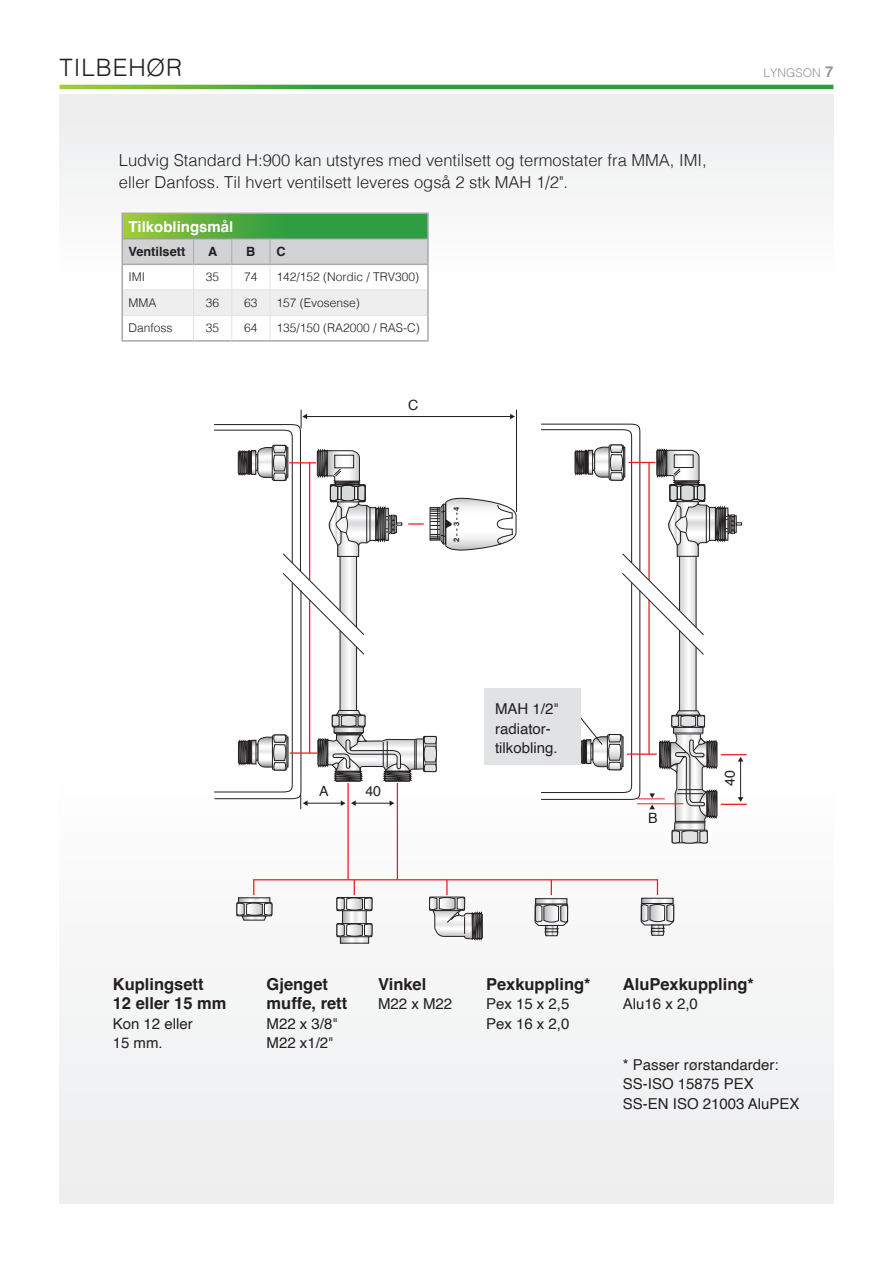
<style>
.page{position:relative;width:893px;height:1263px;background:#fff}
.page>*{position:absolute;margin:0;border:0;box-sizing:border-box;transform-origin:0 0}
.Övervinjett{font:300 24px "Helvetica";letter-spacing:.04em;color:#231f20}
.t1{font:300 16.5px/21.8px "Helvetica";color:#231f20}
.FAKTA_mellis_11_13_BOLD{font:700 16.5px/19.5px "Helvetica";color:#231f20}
.FAKTA_bröd_10_13_REGULAR{font:15px/19.5px "Helvetica";color:#231f20}
.TABELL_11_15_LIGHT{font:700 15px "Helvetica";color:#fff}
.t2{font:14.25px "Helvetica";color:#231f20}
.t3{font:14.1px "Helvetica";color:#231f20}
.TABELL_11_15_LIGHT-2{font:700 12.75px "Helvetica";color:#231f20}
.TABELL_11_15_LIGHT-3{font:300 12px "Helvetica";color:#231f20}
.Pagina{font:300 12px "Helvetica";color:#939598}
.t4{font:700 7.65px "Helvetica";color:#231f20}
.s1{font-weight:700;font-size:15px}
.s2{font-family:"Helvetica Neue";font-weight:300}
</style>
<div class="page">
<div style="left:60px;top:94px;width:773px;height:298px;background:#f8f8f9"></div>
<div style="left:60px;top:770px;width:773px;height:433px;background:#f3f4f4"></div>
<svg style="left:240px;top:899px;width:28px;height:2px"></svg>
<div style="left:238px;top:897px;width:32px;height:6px;border:1px solid #231f20"></div>
<svg style="left:236px;top:902px;width:36px;height:19px"></svg>
<hr style="left:253px;top:879px;width:405px;height:1px;background:#ee1d23">
<svg style="left:253px;top:880px;width:1px;height:15px"></svg>
<svg style="left:336px;top:880px;width:36px;height:64px"></svg>
<hr style="left:347px;top:783px;width:2px;height:96px;background:#ee1d23">
<hr style="left:397px;top:783px;width:1px;height:96px;background:#ee1d23">
<svg style="left:429px;top:880px;width:54px;height:61px"></svg>
<hr style="left:516px;top:410px;width:1px;height:102px;background:#231f20">
<svg style="left:214px;top:410px;width:302px;height:399px"></svg>
<svg style="left:535px;top:424px;width:212px;height:513px"></svg>
<svg style="left:60px;top:85px;width:773px;height:4px;background:#43a53f"></svg>
<hr style="left:427px;top:239px;width:2px;height:25px;background:#a8a9ad">
<hr style="left:122px;top:213px;width:72px;height:1px;background:#a8a9ad">
<hr style="left:194px;top:213px;width:38px;height:1px;background:#a8a9ad">
<hr style="left:232px;top:213px;width:38px;height:1px;background:#a8a9ad">
<hr style="left:270px;top:213px;width:159px;height:1px;background:#a8a9ad">
<hr style="left:427px;top:214px;width:2px;height:25px;background:#a8a9ad">
<hr style="left:270px;top:264px;width:159px;height:1px;background:#a8a9ad">
<hr style="left:427px;top:265px;width:2px;height:25px;background:#a8a9ad">
<hr style="left:427px;top:290px;width:2px;height:25px;background:#a8a9ad">
<hr style="left:427px;top:315px;width:2px;height:25px;background:#a8a9ad">
<hr style="left:122px;top:340px;width:72px;height:2px;background:#a8a9ad">
<hr style="left:270px;top:340px;width:159px;height:2px;background:#a8a9ad">
<hr style="left:194px;top:340px;width:38px;height:2px;background:#a8a9ad">
<hr style="left:232px;top:340px;width:38px;height:2px;background:#a8a9ad">
<svg style="left:122px;top:214px;width:306px;height:127px"></svg>
<div style="left:484px;top:688px;width:96px;height:77px;background:#e1e2e4"></div>
<p class="Övervinjett" style="left:60px;top:47px;width:124px">TILBEHØR</p>
<p class="Pagina" style="left:764px;top:62px;width:71px">LYNGSON <span class="s1">7</span></p>
<p class="t1" style="left:119px;top:148px;width:589px">Ludvig Standard H:900 kan utstyres med ventilsett og termostater fra MMA, IMI, eller Danfoss. Til hvert ventilsett leveres også 2 stk MAH 1/2".</p>
<p class="TABELL_11_15_LIGHT" style="left:129px;top:217px;width:106px">Tilkoblingsmål</p>
<p class="TABELL_11_15_LIGHT-2" style="left:129px;top:244px;width:58px">Ventilsett</p>
<p class="TABELL_11_15_LIGHT-2" style="left:208px;top:244px;width:11px">A</p>
<p class="TABELL_11_15_LIGHT-2" style="left:246px;top:244px;width:11px">B</p>
<p class="TABELL_11_15_LIGHT-2" style="left:276px;top:244px;width:11px">C</p>
<p class="TABELL_11_15_LIGHT-3" style="left:129px;top:267px;width:18px">IMI</p>
<p class="TABELL_11_15_LIGHT-3" style="left:206px;top:267px;width:15px">35</p>
<p class="TABELL_11_15_LIGHT-3" style="left:244px;top:267px;width:15px">74</p>
<p class="TABELL_11_15_LIGHT-3" style="left:276px;top:267px;width:144px">142/152 (Nordic / TRV300)</p>
<p class="TABELL_11_15_LIGHT-3" style="left:129px;top:292px;width:29px">MMA</p>
<p class="TABELL_11_15_LIGHT-3" style="left:206px;top:292px;width:15px">36</p>
<p class="TABELL_11_15_LIGHT-3" style="left:244px;top:292px;width:15px">63</p>
<p class="TABELL_11_15_LIGHT-3" style="left:276px;top:292px;width:85px">157 (Evosense)</p>
<p class="TABELL_11_15_LIGHT-3" style="left:129px;top:318px;width:46px">Danfoss</p>
<p class="TABELL_11_15_LIGHT-3" style="left:206px;top:318px;width:15px">35</p>
<p class="TABELL_11_15_LIGHT-3" style="left:244px;top:318px;width:15px">64</p>
<p class="TABELL_11_15_LIGHT-3" style="left:276px;top:318px;width:145px">135/150 (RA2000 / RAS-C)</p>
<p class="t3" style="left:408px;top:394px;width:12px">C</p>
<p class="t4" style="left:452px;top:542px;width:37px;rotate:-90deg">2 - - 3 - - 4</p>
<p class="t2" style="left:319px;top:780px;width:11px">A</p>
<p class="t2" style="left:365px;top:780px;width:17px">40</p>
<p class="FAKTA_bröd_10_13_REGULAR" style="left:495px;top:699px;width:65px">MAH 1/2<span class="s2">"</span></p>
<p class="FAKTA_bröd_10_13_REGULAR" style="left:495px;top:719px;width:57px">radiator-</p>
<p class="FAKTA_bröd_10_13_REGULAR" style="left:495px;top:738px;width:64px">tilkobling.</p>
<p class="t2" style="left:648px;top:807px;width:11px">B</p>
<p class="t2" style="left:719px;top:786px;width:17px;rotate:-90deg">40</p>
<p class="FAKTA_mellis_11_13_BOLD" style="left:113px;top:976px;width:92px">Kuplingsett</p>
<p class="FAKTA_mellis_11_13_BOLD" style="left:113px;top:995px;width:115px">12 eller 15 mm</p>
<p class="FAKTA_bröd_10_13_REGULAR" style="left:113px;top:1014px;width:82px">Kon 12 eller</p>
<p class="FAKTA_bröd_10_13_REGULAR" style="left:113px;top:1033px;width:52px">15 mm.</p>
<p class="FAKTA_mellis_11_13_BOLD" style="left:267px;top:976px;width:82px">Gjenget muffe, rett</p>
<p class="FAKTA_bröd_10_13_REGULAR" style="left:267px;top:1014px;width:73px">M22 x 3/8<span class="s2">"</span></p>
<p class="FAKTA_bröd_10_13_REGULAR" style="left:267px;top:1033px;width:69px">M22 x1/2<span class="s2">"</span></p>
<p class="FAKTA_mellis_11_13_BOLD" style="left:378px;top:976px;width:50px">Vinkel</p>
<p class="FAKTA_bröd_10_13_REGULAR" style="left:378px;top:994px;width:76px">M22 x M22</p>
<p class="FAKTA_mellis_11_13_BOLD" style="left:486px;top:976px;width:106px">Pexkuppling*</p>
<p class="FAKTA_bröd_10_13_REGULAR" style="left:486px;top:994px;width:85px">Pex 15 x 2,5</p>
<p class="FAKTA_bröd_10_13_REGULAR" style="left:486px;top:1014px;width:85px">Pex 16 x 2,0</p>
<p class="FAKTA_mellis_11_13_BOLD" style="left:623px;top:976px;width:133px">AluPexkuppling*</p>
<p class="FAKTA_bröd_10_13_REGULAR" style="left:623px;top:994px;width:77px">Alu16 x 2,0</p>
<p class="FAKTA_bröd_10_13_REGULAR" style="left:623px;top:1055px;width:157px">* Passer rørstandarder:<br>SS-ISO 15875 PEX</p>
<p class="FAKTA_bröd_10_13_REGULAR" style="left:623px;top:1094px;width:178px">SS-EN ISO 21003 AluPEX</p>
</div>
